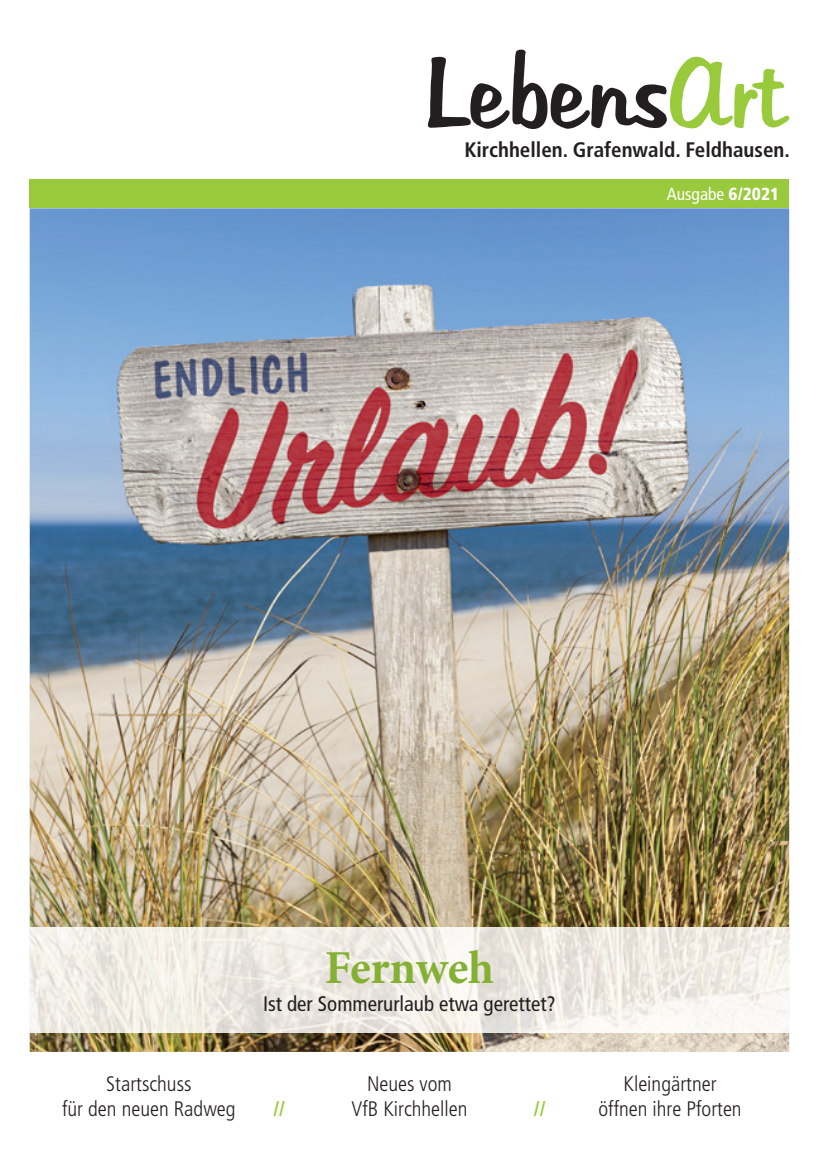
<style>
.page{position:relative;width:819px;height:1166px;background:#fff}
.page>*{position:absolute;margin:0;border:0;box-sizing:border-box;transform-origin:0 0}
.t1{font:700 47.25px "Minion Pro";letter-spacing:-.005em;color:#84b133}
.t2{font:300 condensed 21px/25.2px "Frutiger";color:#231f20;text-align:center}
.t3{font:700 condensed 21px "Frutiger";color:#231f20}
.t4{font:condensed 21px "Frutiger";color:#231f20}
.t5{font:700 condensed 21px "Frutiger";color:#99ca3b}
.t6{font:condensed 17.5px "Frutiger";color:#fff}
.s1{font-weight:900}
</style>
<div class="page">
<div style="left:30px;top:179px;width:759px;height:29px;background:#99ca3b"></div>
<img style="left:30px;top:208px;width:759px;height:844px">
<img style="left:30px;top:928px;width:759px;height:104px">
<svg style="left:428px;top:49px;width:361px;height:80px"></svg>
<p class="t3" style="left:464px;top:137px;width:327px">Kirchhellen. Grafenwald. Feldhausen.</p>
<p class="t6" style="left:666px;top:184px;width:114px">Ausgabe <span class="s1">6/2021</span></p>
<h1 class="t1" style="left:325px;top:935px;width:171px">Fernweh</h1>
<p class="t4" style="left:263px;top:991px;width:294px">Ist der Sommerurlaub etwa gerettet?</p>
<p class="t2" style="left:62px;top:1071px;width:175px">Startschuss<br>für den neuen Radweg</p>
<p class="t2" style="left:598px;top:1071px;width:145px">Kleingärtner öffnen ihre Pforten</p>
<p class="t2" style="left:367px;top:1071px;width:86px">Neues vom</p>
<p class="t5" style="left:273px;top:1096px;width:13px">//</p>
<p class="t2" style="left:351px;top:1097px;width:117px">VfB Kirchhellen</p>
<p class="t5" style="left:534px;top:1096px;width:13px">//</p>
</div>
